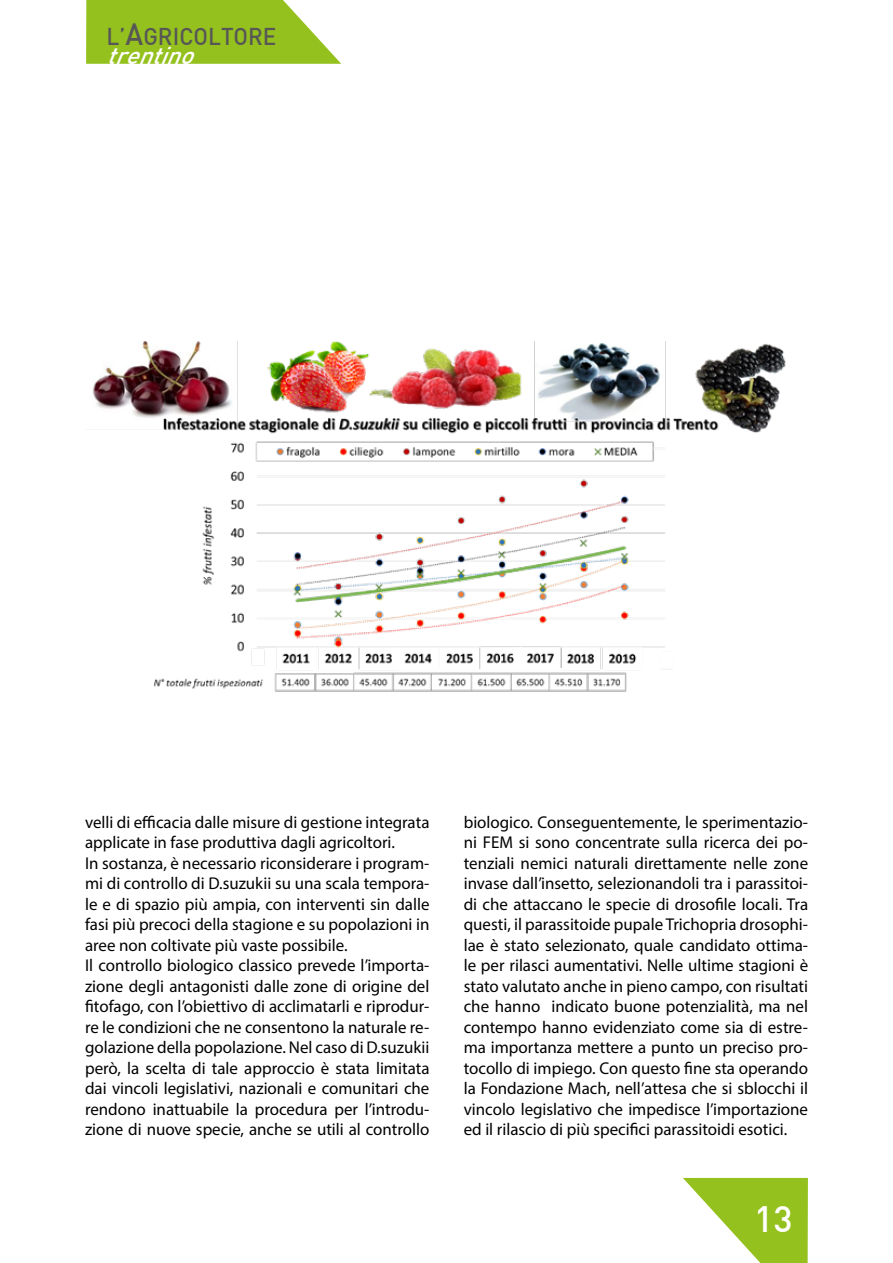
<style>
.page{position:relative;width:893px;height:1263px;background:#fff}
.page>*{position:absolute;margin:0;border:0;box-sizing:border-box;transform-origin:0 0}
.t1{font:500 36px "DIN Pro";color:#fff}
.t2{font:500 23.85px/18.5px "DIN Pro";color:#575756;scale:.95 1}
.t3{font:17.1px/20.5px "Myriad Pro";color:#000}
.s1{font-size:30px}
.s2{font-style:italic;color:#fff}
</style>
<div class="page">
<svg style="left:86px;top:0;width:255px;height:64px"></svg>
<svg style="left:683px;top:1178px;width:125px;height:85px"></svg>
<img style="left:92px;top:341px;width:694px;height:351px">
<h2 class="t2" style="left:107px;top:27px;width:180px">L’<span class="s1">A</span>GRICOLTORE <span class="s2">trentino</span></h2>
<p class="t3" style="left:85px;top:811px;width:346px">velli di efficacia dalle misure di gestione integrata applicate in fase produttiva dagli agricoltori.<br>In sostanza, è necessario riconsiderare i program&shy;mi di controllo di D.suzukii su una scala tempora&shy;le e di spazio più ampia, con interventi sin dalle fasi più precoci della stagione e su popolazioni in aree non coltivate più vaste possibile.<br>Il controllo biologico classico prevede l’importa&shy;zione degli antagonisti dalle zone di origine del fitofago, con l’obiettivo di acclimatarli e riprodur&shy;re le condizioni che ne consentono la naturale re&shy;golazione della popolazione. Nel caso di D.suzukii però, la scelta di tale approccio è stata limitata dai vincoli legislativi, nazionali e comunitari che rendono inattuabile la procedura per l’introdu&shy;zione di nuove specie, anche se utili al controllo</p>
<p class="t3" style="left:464px;top:811px;width:346px;text-align:justify">biologico. Conseguentemente, le sperimentazio&shy;ni FEM si sono concentrate sulla ricerca dei po&shy;tenziali nemici naturali direttamente nelle zone invase dall’insetto, selezionandoli tra i parassitoi&shy;di che attaccano le specie di drosofile locali. Tra questi, il parassitoide pupale Trichopria drosophi&shy;lae è stato selezionato, quale candidato ottima&shy;le per rilasci aumentativi. Nelle ultime stagioni è stato valutato anche in pieno campo, con risultati che hanno indicato buone potenzialità, ma nel contempo hanno evidenziato come sia di estre&shy;ma importanza mettere a punto un preciso pro&shy;tocollo di impiego. Con questo fine sta operando la Fondazione Mach, nell’attesa che si sblocchi il vincolo legislativo che impedisce l’importazione ed il rilascio di più specifici parassitoidi esotici.</p>
<h1 class="t1" style="left:754px;top:1195px;width:40px">13</h1>
</div>
